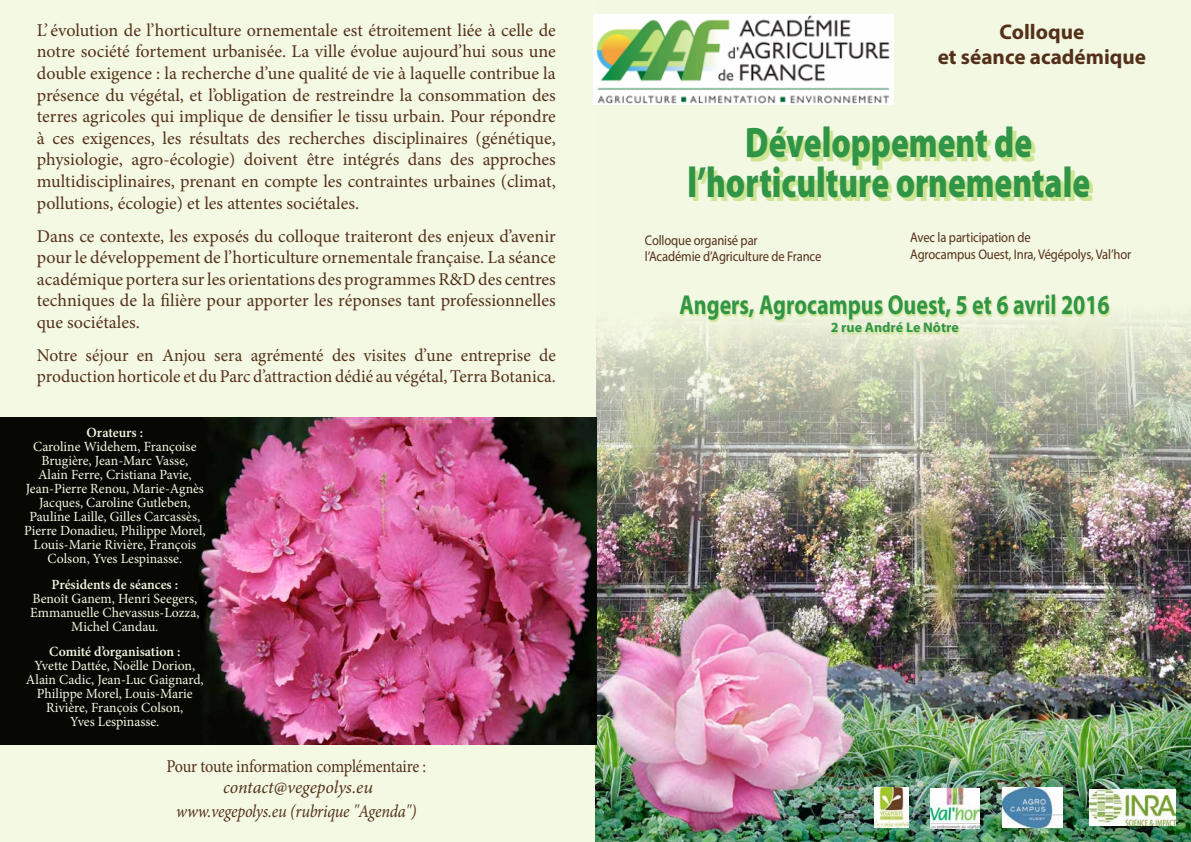
<style>
.page{position:relative;width:1191px;height:842px;background:#f4f9e3}
.page>*{position:absolute;margin:0;border:0;box-sizing:border-box;transform-origin:0 0}
.t1{font:900 42.9px/39.6px "Myriad Pro";color:#319547;text-align:center;scale:.77 1}
.t2{font:700 27.5px "Myriad Pro";color:#319547;scale:.8 1}
.t3{font:700 21.2px/25.5px "Myriad Pro";color:#54301a;text-align:center}
.t4{font:18px/21.6px "Minion Pro";color:#54301a;text-align:justify}
.t5{font:italic 18px/23.7px "Minion Pro";letter-spacing:-.01em;color:#54301a;text-align:center}
.t6{font:18px "Minion Pro";color:#54301a;scale:.9 1}
.t7{font:14px/14px "Minion Pro";letter-spacing:-.005em;color:#f4f9e3;text-align:center}
.t8{font:14px/16.8px "Myriad Pro";letter-spacing:-.01em;color:#54301a;scale:.9 1}
.t9{font:600 14px "Minion Pro";color:#f4f9e3}
.t10{font:700 14px "Myriad Pro";letter-spacing:-.005em;color:#319547}
</style>
<div class="page">
<img style="left:596px;top:14px;width:595px;height:628px">
<div style="left:692px;top:131px;width:400px;height:70px;background:#c1e079;opacity:.75"></div>
<div style="left:679px;top:295px;width:432px;height:40px;background:#c1e079;opacity:.75"></div>
<img style="left:595px;top:642px;width:596px;height:200px">
<img style="left:596px;top:580px;width:265px;height:262px">
<img style="left:593px;top:15px;width:300px;height:90px">
<img style="left:1089px;top:790px;width:87px;height:35px">
<img style="left:930px;top:788px;width:49px;height:40px">
<img style="left:874px;top:787px;width:34px;height:41px">
<img style="left:1002px;top:788px;width:60px;height:40px">
<img style="left:0;top:417px;width:596px;height:327px">
<p class="t4" style="left:37px;top:19px;width:520px">L’ évolution de l’horticulture ornementale est étroitement liée à celle de notre société fortement urbanisée. La ville évolue aujourd’hui sous une double exigence : la recherche d’une qualité de vie à laquelle contribue la présence du végétal, et l’obligation de restreindre la consommation des terres agricoles qui implique de densifier le tissu urbain. Pour répondre à ces exigences, les résultats des recherches disciplinaires (génétique, physiologie, agro-écologie) doivent être intégrés dans des approches multidisciplinaires, prenant en compte les contraintes urbaines (climat, pollutions, écologie) et les attentes sociétales.</p>
<p class="t4" style="left:37px;top:225px;width:520px">Dans ce contexte, les exposés du colloque traiteront des enjeux d’avenir pour le développement de l’horticulture ornementale française. La séance académique portera sur les orientations des programmes R&amp;D des centres techniques de la filière pour apporter les réponses tant professionnelles que sociétales.</p>
<p class="t4" style="left:37px;top:344px;width:520px">Notre séjour en Anjou sera agrémenté des visites d’une entreprise de production horticole et du Parc d’attraction dédié au végétal, Terra Botanica.</p>
<p class="t9" style="left:86px;top:423px;width:58px">Orateurs :</p>
<p class="t7" style="left:24px;top:440px;width:183px">Caroline Widehem, Françoise<br>Brugière, Jean-Marc Vasse,<br>Alain Ferre, Cristiana Pavie,<br>Jean-Pierre Renou, Marie-Agnès<br>Jacques, Caroline Gutleben,<br>Pauline Laille, Gilles Carcassès,<br>Pierre Donadieu, Philippe Morel,<br>Louis-Marie Rivière, François<br>Colson, Yves Lespinasse.</p>
<p class="t9" style="left:52px;top:574px;width:128px">Présidents de séances :</p>
<p class="t7" style="left:30px;top:591px;width:171px">Benoît Ganem, Henri Seegers,<br>Emmanuelle Chevassus-Lozza,<br>Michel Candau.</p>
<p class="t9" style="left:49px;top:642px;width:133px">Comité d’organisation :</p>
<p class="t7" style="left:26px;top:659px;width:179px">Yvette Dattée, Noëlle Dorion,<br>Alain Cadic, Jean-Luc Gaignard,<br>Philippe Morel, Louis-Marie<br>Rivière, François Colson,<br>Yves Lespinasse.</p>
<p class="t6" style="left:166px;top:754px;width:290px">Pour toute information complémentaire :</p>
<p class="t5" style="left:176px;top:776px;width:242px">contact@vegepolys.eu www.vegepolys.eu (rubrique "Agenda")</p>
<p class="t3" style="left:937px;top:18px;width:210px">Colloque<br>et séance académique</p>
<h1 class="t1" style="left:687px;top:124px;width:524px">Développement de l’horticulture ornementale</h1>
<p class="t8" style="left:645px;top:231px;width:197px">Colloque organisé par<br>l’Académie d’Agriculture de France</p>
<p class="t8" style="left:910px;top:229px;width:247px">Avec la participation de<br>Agrocampus Ouest, Inra, Végépolys, Val’hor</p>
<h2 class="t2" style="left:679px;top:287px;width:539px">Angers, Agrocampus Ouest, 5 et 6 avril 2016</h2>
<p class="t10" style="left:830px;top:318px;width:130px">2 rue André Le Nôtre</p>
</div>
